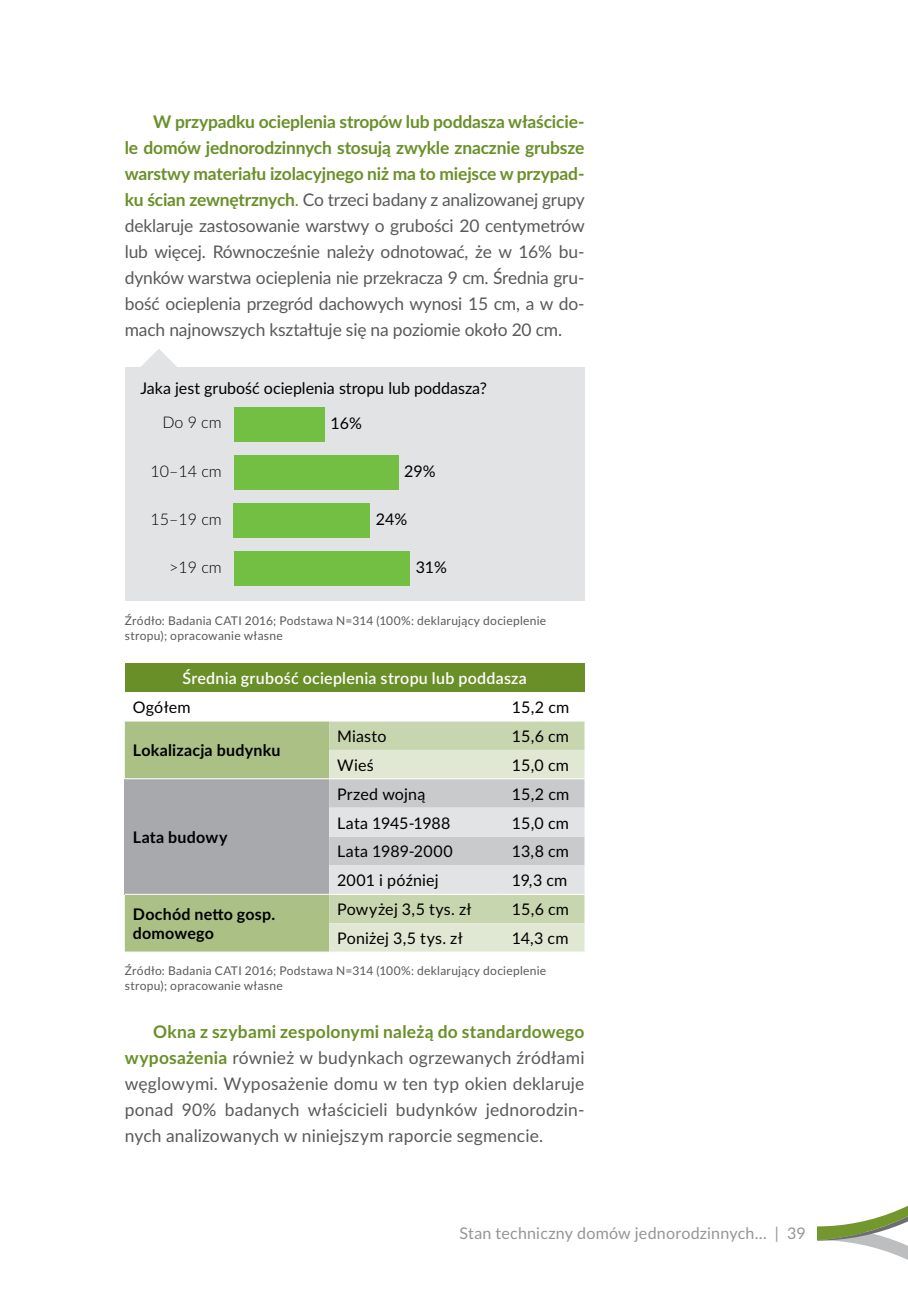
<style>
.page{position:relative;width:908px;height:1304px;background:#fff}
.page>*{position:absolute;margin:0;border:0;box-sizing:border-box;transform-origin:0 0}
.t1{font:17.4px/26px "Lato";letter-spacing:-.01em;color:#58595b;text-align:justify}
.t2{font:16px "Lato";letter-spacing:.005em;color:#000}
.t3{font:700 16px/19.2px "Lato";letter-spacing:.015em;color:#000}
.t4{font:600 16px "Lato";letter-spacing:.015em;color:#fff}
.t5{font:16px "Lato";letter-spacing:.01em;color:#939598}
.t6{font:300 16px "Lato";color:#000}
.t7{font:12px/15.2px "Lato";letter-spacing:.025em;color:#58595b}
.s1{font-weight:700;color:#699028}
.s2{color:#699028}
</style>
<div class="page">
<svg style="left:817px;top:1206px;width:90px;height:54px"></svg>
<div style="left:125px;top:663px;width:459px;height:29px;background:#699028"></div>
<svg style="left:125px;top:722px;width:459px;height:230px;background:#c1cab6"></svg>
<hr style="left:125px;top:778px;width:204px;height:1px;background:#fff">
<hr style="left:329px;top:778px;width:174px;height:1px;background:#fff">
<hr style="left:503px;top:778px;width:81px;height:1px;background:#fff">
<hr style="left:125px;top:894px;width:204px;height:1px;background:#fff">
<hr style="left:329px;top:894px;width:174px;height:1px;background:#fff">
<hr style="left:503px;top:894px;width:81px;height:1px;background:#fff">
<div style="left:125px;top:367px;width:459px;height:234px;background:#e2e3e4"></div>
<svg style="left:141px;top:349px;width:36px;height:18px"></svg>
<div style="left:234px;top:503px;width:136px;height:34px;background:#72bf44"></div>
<div style="left:234px;top:455px;width:164px;height:34px;background:#72bf44"></div>
<div style="left:234px;top:407px;width:90px;height:34px;background:#72bf44"></div>
<div style="left:234px;top:551px;width:175px;height:34px;background:#72bf44"></div>
<p class="t1" style="left:125px;top:108px;width:461px;text-indent:28px"><span class="s1">W przypadku ocieplenia stropów lub poddasza właścicie&shy;le domów jednorodzinnych stosują zwykle znacznie grubsze warstwy materiału izolacyjnego niż ma to miejsce w przypad&shy;ku ścian zewnętrznych</span><span class="s2">.</span> Co trzeci badany z analizowanej grupy deklaruje zastosowanie warstwy o grubości 20 centymetrów lub więcej. Równocześnie należy odnotować, że w 16% bu&shy;dynków warstwa ocieplenia nie przekracza 9 cm. Średnia gru&shy;bość ocieplenia przegród dachowych wynosi 15 cm, a w do&shy;mach najnowszych kształtuje się na poziomie około 20 cm.</p>
<p class="t2" style="left:140px;top:377px;width:348px">Jaka jest grubość ocieplenia stropu lub poddasza?</p>
<p class="t6" style="left:162px;top:411px;width:61px">Do 9 cm</p>
<p class="t6" style="left:150px;top:460px;width:73px">10–14 cm</p>
<p class="t6" style="left:150px;top:508px;width:73px">15–19 cm</p>
<p class="t2" style="left:330px;top:412px;width:33px">16%</p>
<p class="t2" style="left:404px;top:460px;width:33px">29%</p>
<p class="t2" style="left:376px;top:507px;width:33px">24%</p>
<p class="t6" style="left:169px;top:556px;width:54px">&gt;19 cm</p>
<p class="t2" style="left:415px;top:555px;width:33px">31%</p>
<p class="t7" style="left:125px;top:612px;width:423px">Źródło: Badania CATI 2016; Podstawa N=314 (100%: deklarujący docieplenie stropu); opracowanie własne</p>
<p class="t4" style="left:182px;top:667px;width:346px">Średnia grubość ocieplenia stropu lub poddasza</p>
<p class="t2" style="left:133px;top:696px;width:59px">Ogółem</p>
<p class="t2" style="left:511px;top:696px;width:59px">15,2 cm</p>
<p class="t3" style="left:133px;top:740px;width:149px">Lokalizacja budynku</p>
<p class="t2" style="left:337px;top:725px;width:51px">Miasto</p>
<p class="t2" style="left:511px;top:725px;width:59px">15,6 cm</p>
<p class="t2" style="left:337px;top:754px;width:38px">Wieś</p>
<p class="t2" style="left:511px;top:754px;width:59px">15,0 cm</p>
<p class="t3" style="left:133px;top:827px;width:96px">Lata budowy</p>
<p class="t2" style="left:337px;top:782px;width:90px">Przed wojną</p>
<p class="t2" style="left:511px;top:782px;width:59px">15,2 cm</p>
<p class="t2" style="left:337px;top:811px;width:115px">Lata 1945-1988</p>
<p class="t2" style="left:511px;top:811px;width:59px">15,0 cm</p>
<p class="t2" style="left:337px;top:840px;width:117px">Lata 1989-2000</p>
<p class="t2" style="left:511px;top:840px;width:59px">13,8 cm</p>
<p class="t2" style="left:337px;top:869px;width:103px">2001 i później</p>
<p class="t2" style="left:511px;top:869px;width:57px">19,3 cm</p>
<p class="t3" style="left:133px;top:904px;width:144px">Dochód netto gosp. domowego</p>
<p class="t2" style="left:337px;top:898px;width:136px">Powyżej 3,5 tys. zł</p>
<p class="t2" style="left:511px;top:898px;width:59px">15,6 cm</p>
<p class="t2" style="left:337px;top:927px;width:127px">Poniżej 3,5 tys. zł</p>
<p class="t2" style="left:511px;top:927px;width:58px">14,3 cm</p>
<p class="t7" style="left:125px;top:962px;width:423px">Źródło: Badania CATI 2016; Podstawa N=314 (100%: deklarujący docieplenie stropu); opracowanie własne</p>
<p class="t1" style="left:125px;top:1018px;width:461px;text-indent:28px"><span class="s1">Okna z szybami zespolonymi należą do standardowego wyposażenia</span> również w budynkach ogrzewanych źródłami węglowymi. Wyposażenie domu w ten typ okien deklaruje ponad 90% badanych właścicieli budynków jednorodzin&shy;nych analizowanych w niniejszym raporcie segmencie.</p>
<p class="t5" style="left:459px;top:1221px;width:348px">Stan techniczny domów jednorodzinnych… | 39</p>
</div>
